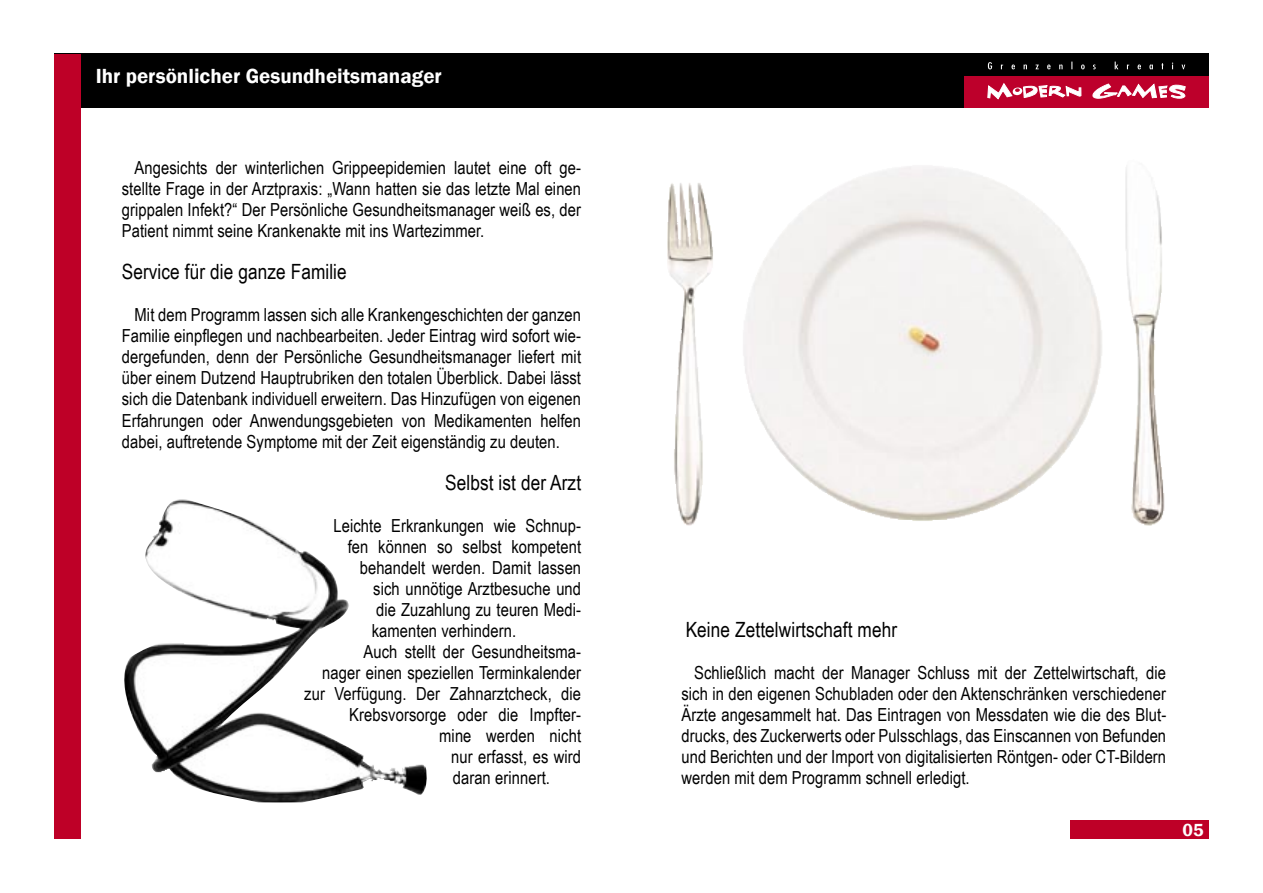
<style>
.page{position:relative;width:1263px;height:893px;background:#fff}
.page>*{position:absolute;margin:0;border:0;box-sizing:border-box;transform-origin:0 0}
.t1{font:21px "Arial Narrow";letter-spacing:.005em;color:#000}
.t2{font:600 21px "Franklin Gothic";color:#fff}
.t3{font:18px/21px "Arial Narrow";letter-spacing:.005em;color:#000;text-align:justify}
.t4{font:600 18px "Franklin Gothic";color:#fff}
</style>
<div class="page">
<div style="left:54px;top:54px;width:1155px;height:54px;background:#000"></div>
<div style="left:54px;top:54px;width:27px;height:785px;background:#be0027"></div>
<div style="left:1071px;top:820px;width:138px;height:19px;background:#be0027"></div>
<div style="left:964px;top:76px;width:245px;height:32px;background:#bd002b"></div>
<svg style="left:988px;top:62px;width:4px;height:7px"></svg>
<svg style="left:1011px;top:65px;width:4px;height:4px"></svg>
<svg style="left:1023px;top:65px;width:4px;height:4px"></svg>
<svg style="left:1035px;top:65px;width:4px;height:4px"></svg>
<svg style="left:1047px;top:65px;width:3px;height:4px"></svg>
<svg style="left:1059px;top:65px;width:3px;height:4px"></svg>
<svg style="left:1081px;top:65px;width:4px;height:4px"></svg>
<svg style="left:1115px;top:62px;width:3px;height:7px"></svg>
<svg style="left:1137px;top:65px;width:4px;height:4px"></svg>
<svg style="left:1149px;top:65px;width:4px;height:4px"></svg>
<svg style="left:1181px;top:65px;width:4px;height:4px"></svg>
<svg style="left:987px;top:83px;width:94px;height:17px"></svg>
<svg style="left:1093px;top:84px;width:92px;height:14px"></svg>
<img style="left:743px;top:166px;width:421px;height:360px">
<img style="left:124px;top:499px;width:303px;height:303px">
<p class="t2" style="left:96px;top:63px;width:348px">Ihr persönlicher Gesundheitsmanager</p>
<p class="t3" style="left:122px;top:157px;width:461px;text-indent:13px">Angesichts der winterlichen Grippeepidemien lautet eine oft ge&shy;stellte Frage in der Arztpraxis: „Wann hatten sie das letzte Mal einen grippalen Infekt?“ Der Persönliche Gesundheitsmanager weiß es, der Patient nimmt seine Krankenakte mit ins Wartezimmer.</p>
<p class="t1" style="left:122px;top:257px;width:226px">Service für die ganze Familie</p>
<p class="t3" style="left:122px;top:304px;width:461px;text-indent:13px">Mit dem Programm lassen sich alle Krankengeschichten der ganzen Familie einpflegen und nachbearbeiten. Jeder Eintrag wird sofort wie&shy;dergefunden, denn der Persönliche Gesundheitsmanager liefert mit über einem Dutzend Hauptrubriken den totalen Überblick. Dabei lässt sich die Datenbank individuell erweitern. Das Hinzufügen von eigenen Erfahrungen oder Anwendungsgebieten von Medikamenten helfen dabei, auftretende Symptome mit der Zeit eigenständig zu deuten.</p>
<p class="t1" style="left:445px;top:467px;width:137px">Selbst ist der Arzt</p>
<p class="t3" style="left:333px;top:514px;width:249px">Leichte Erkrankungen wie Schnup-</p>
<p class="t3" style="left:348px;top:535px;width:235px">fen können so selbst kompetent</p>
<p class="t3" style="left:360px;top:556px;width:223px">behandelt werden. Damit lassen</p>
<p class="t3" style="left:373px;top:577px;width:209px">sich unnötige Arztbesuche und</p>
<p class="t3" style="left:376px;top:598px;width:206px">die Zuzahlung zu teuren Medi-</p>
<p class="t3" style="left:372px;top:619px;width:146px">kamenten verhindern.</p>
<p class="t3" style="left:363px;top:640px;width:219px">Auch stellt der Gesundheitsma-</p>
<p class="t3" style="left:322px;top:661px;width:260px">nager einen speziellen Terminkalender</p>
<p class="t3" style="left:304px;top:682px;width:278px">zur Verfügung. Der Zahnarztcheck, die</p>
<p class="t3" style="left:349px;top:703px;width:233px">Krebsvorsorge oder die Impfter-</p>
<p class="t3" style="left:439px;top:724px;width:143px">mine werden nicht</p>
<p class="t3" style="left:451px;top:745px;width:131px">nur erfasst, es wird</p>
<p class="t3" style="left:453px;top:766px;width:99px">daran erinnert.</p>
<p class="t1" style="left:686px;top:614px;width:213px">Keine Zettelwirtschaft mehr</p>
<p class="t3" style="left:681px;top:661px;width:486px;text-indent:13px">Schließlich macht der Manager Schluss mit der Zettelwirtschaft, die sich in den eigenen Schubladen oder den Aktenschränken verschiedener Ärzte angesammelt hat. Das Eintragen von Messdaten wie die des Blut&shy;drucks, des Zuckerwerts oder Pulsschlags, das Einscannen von Befunden und Berichten und der Import von digitalisierten Röntgen- oder CT-Bildern werden mit dem Programm schnell erledigt.</p>
<p class="t4" style="left:1182px;top:818px;width:23px">05</p>
</div>
